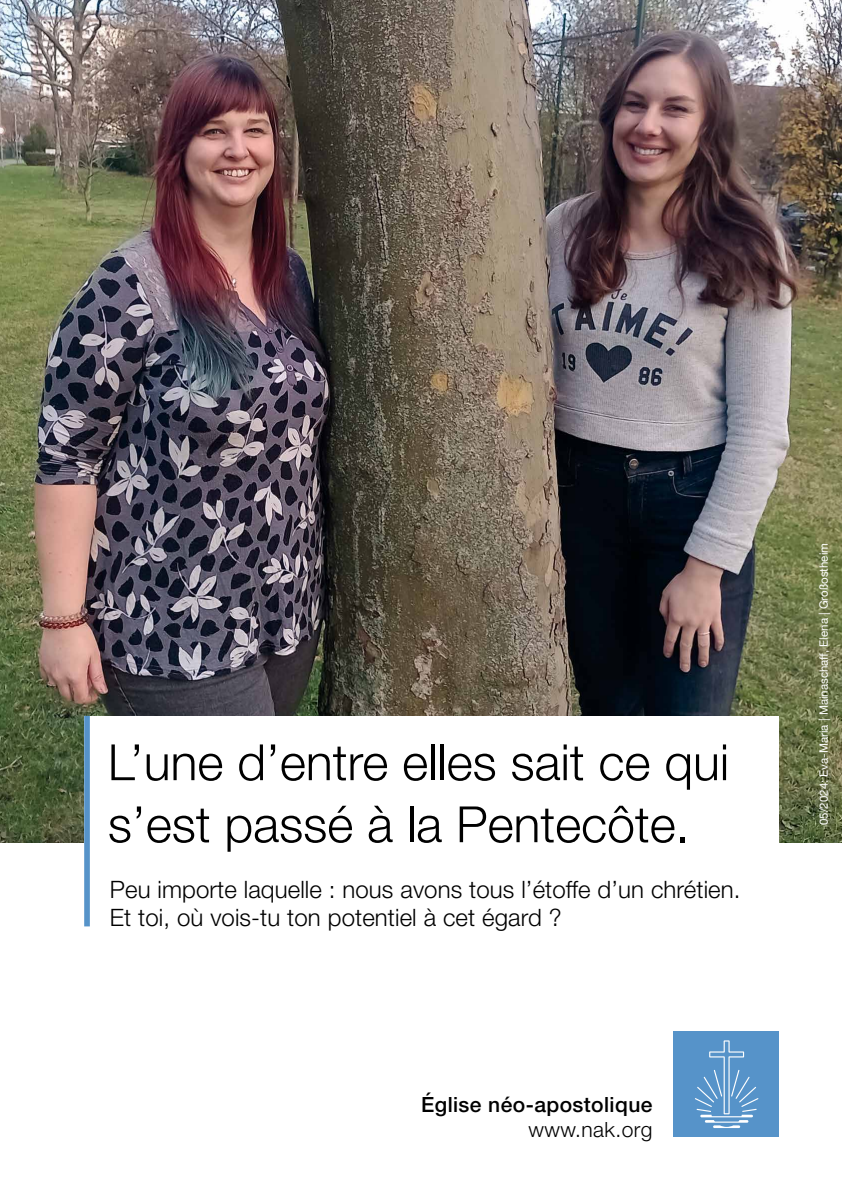
<style>
.page{position:relative;width:842px;height:1191px;background:#fff}
.page>*{position:absolute;margin:0;border:0;box-sizing:border-box;transform-origin:0 0}
.t1{font:300 50px/62px "Helvetica Neue LT Std";color:#000}
.t2{font:300 24px/28.8px "Helvetica Neue LT Std";letter-spacing:.005em;color:#000}
.t3{font:500 21px "Helvetica Neue LT Std";letter-spacing:.02em;color:#000}
.t4{font:300 21px "Helvetica Neue LT Std";letter-spacing:.02em;color:#000}
.t5{font:11.5px "Helvetica Neue";color:#fff}
</style>
<div class="page">
<img style="left:0;top:0;width:842px;height:842px">
<div style="left:84px;top:716px;width:695px;height:210px;background:#fff"></div>
<div style="left:674px;top:1031px;width:105px;height:106px;background:#5693c9"></div>
<svg style="left:695px;top:1040px;width:63px;height:88px"></svg>
<div style="left:84px;top:716px;width:6px;height:210px;background:#5693c9"></div>
<h1 class="t1" style="left:108px;top:730px;width:623px">L’une d’entre elles sait ce qui s’est passé à la Pentecôte.</h1>
<p class="t2" style="left:110px;top:874px;width:632px">Peu importe laquelle : nous avons tous l’étoffe d’un chrétien.<br>Et toi, où vois-tu ton potentiel à cet égard ?</p>
<p class="t3" style="left:421px;top:1091px;width:233px">Église néo-apostolique</p>
<p class="t4" style="left:528px;top:1116px;width:126px">www.nak.org</p>
<p class="t5" style="left:815px;top:825px;width:284px;rotate:-90deg">05/2024: Eva-Maria | Mainaschaff, Elena | Großostheim</p>
</div>
